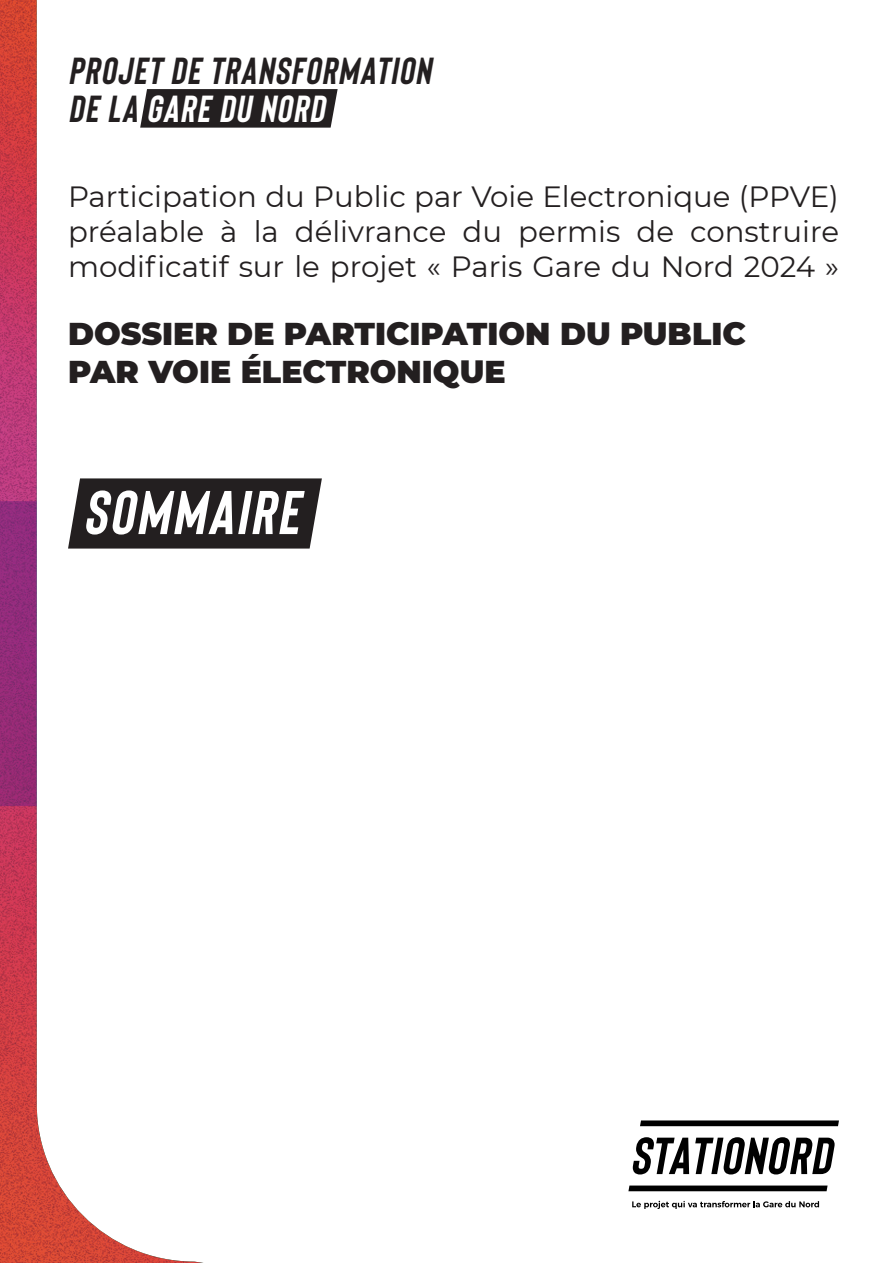
<style>
.page{position:relative;width:893px;height:1263px;background:#fff}
.page>*{position:absolute;margin:0;border:0;box-sizing:border-box;transform-origin:0 0}
.t1{font:61.65px "Bison Bold Itallic";letter-spacing:.04em;color:#fff}
.t2{font:37.65px/37.8px "Bison Bold Itallic";letter-spacing:.04em;color:#231f20}
.t3{font:900 31.5px/37.8px "Montserrat";color:#231f20}
.t4{font:29.25px/35.1px "Montserrat";color:#231f20;text-align:justify}
.s1{color:#fff}
</style>
<div class="page">
<img style="left:0;top:0;width:203px;height:1263px">
<svg style="left:628px;top:1185px;width:200px;height:6px"></svg>
<svg style="left:640px;top:1120px;width:199px;height:6px"></svg>
<svg style="left:633px;top:1137px;width:56px;height:37px"></svg>
<svg style="left:695px;top:1137px;width:140px;height:37px"></svg>
<svg style="left:632px;top:1201px;width:187px;height:8px"></svg>
<svg style="left:68px;top:478px;width:254px;height:71px;background:#302c2d"></svg>
<svg style="left:140px;top:89px;width:198px;height:39px;background:#2d292a"></svg>
<p class="t2" style="left:68px;top:52px;width:364px">PROJET DE TRANSFORMATION<br>DE LA <span class="s1">GARE DU NORD</span></p>
<p class="t4" style="left:68px;top:178px;width:772px">Participation du Public par Voie Electronique (PPVE) préalable à la délivrance du permis de construire modificatif sur le projet « Paris Gare du Nord 2024 »</p>
<p class="t3" style="left:68px;top:313px;width:679px">DOSSIER DE PARTICIPATION DU PUBLIC<br>PAR VOIE ÉLECTRONIQUE</p>
<p class="t1" style="left:83px;top:479px;width:217px">SOMMAIRE</p>
</div>
